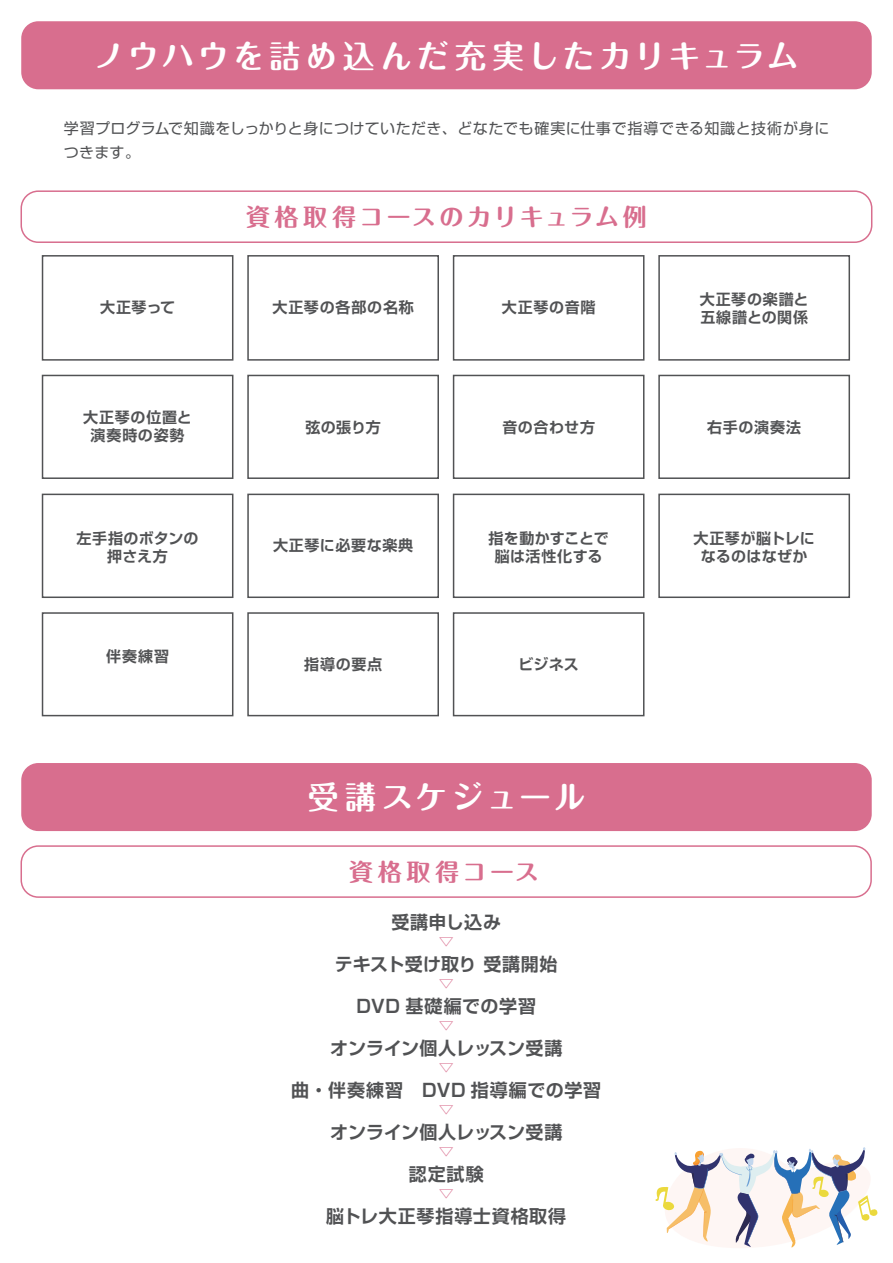
<style>
.page{position:relative;width:893px;height:1263px;background:#fff}
.page>*{position:absolute;margin:0;border:0;box-sizing:border-box;transform-origin:0 0}
.t1{font:700 31.5px "Maru Fo Pro";letter-spacing:.12em;color:#fff}
.t2{font:700 31.5px "Maru Fo Pro";letter-spacing:.095em;color:#fff}
.t3{font:700 24px "Maru Fo Pro";letter-spacing:.15em;color:#d86e8e}
.t4{font:700 24px "Maru Fo Pro";letter-spacing:.17em;color:#d86e8e}
.t5{font:700 18px "Shin Go Pro De";letter-spacing:.025em;color:#515254}
.t6{font:700 18px "Shin Go Pro De";letter-spacing:.045em;color:#515254}
.t7{font:700 18px "Shin Go Pro De";letter-spacing:-.005em;color:#515254}
.t8{font:700 15px/18px "Shin Go Pro De";letter-spacing:.04em;color:#515254;text-align:center}
.t9{font:15px/24px "Shin Go Pro";letter-spacing:.03em;color:#515254}
.t10{font:700 15px/18px "Shin Go Pro De";letter-spacing:.015em;color:#515254;text-align:center}
.t11{font:700 15px "Shin Go Pro De";color:#d86e8e}
</style>
<div class="page">
<svg style="left:655px;top:1147px;width:223px;height:101px"></svg>
<div style="left:21px;top:763px;width:851px;height:68px;background:#d86e8e;border-radius:17px"></div>
<div style="left:21px;top:21px;width:851px;height:68px;background:#d86e8e;border-radius:17px"></div>
<div style="left:21px;top:845px;width:851px;height:53px;border:2px solid #d86e8e;border-radius:17px"></div>
<div style="left:21px;top:190px;width:851px;height:53px;border:2px solid #d86e8e;border-radius:17px"></div>
<div style="left:42px;top:255px;width:191px;height:106px;border:2px solid #515254"></div>
<div style="left:42px;top:375px;width:191px;height:104px;border:2px solid #515254"></div>
<div style="left:247px;top:255px;width:192px;height:106px;border:2px solid #515254"></div>
<div style="left:247px;top:375px;width:192px;height:104px;border:2px solid #515254"></div>
<div style="left:453px;top:255px;width:191px;height:106px;border:2px solid #515254"></div>
<div style="left:453px;top:375px;width:191px;height:104px;border:2px solid #515254"></div>
<div style="left:658px;top:255px;width:192px;height:106px;border:2px solid #515254"></div>
<div style="left:658px;top:375px;width:192px;height:104px;border:2px solid #515254"></div>
<div style="left:42px;top:494px;width:191px;height:104px;border:2px solid #515254"></div>
<div style="left:42px;top:612px;width:191px;height:104px;border:2px solid #515254"></div>
<div style="left:247px;top:494px;width:192px;height:104px;border:2px solid #515254"></div>
<div style="left:247px;top:612px;width:192px;height:104px;border:2px solid #515254"></div>
<div style="left:453px;top:494px;width:191px;height:104px;border:2px solid #515254"></div>
<div style="left:453px;top:612px;width:191px;height:104px;border:2px solid #515254"></div>
<div style="left:658px;top:494px;width:192px;height:104px;border:2px solid #515254"></div>
<h1 class="t1" style="left:94px;top:31px;width:706px">ノウハウを詰め込んだ充実したカリキュラム</h1>
<p class="t9" style="left:64px;top:115px;width:767px">学習プログラムで知識をしっかりと身につけていただき、どなたでも確実に仕事で指導できる知識と技術が身につきます。</p>
<p class="t8" style="left:100px;top:296px;width:77px">大正琴って</p>
<p class="t8" style="left:83px;top:407px;width:110px">大正琴の位置と演奏時の姿勢</p>
<p class="t10" style="left:77px;top:527px;width:123px">左手指のボタンの押さえ方</p>
<p class="t8" style="left:106px;top:646px;width:64px">伴奏練習</p>
<h2 class="t3" style="left:246px;top:198px;width:402px">資格取得コースのカリキュラム例</h2>
<p class="t8" style="left:272px;top:296px;width:143px">大正琴の各部の名称</p>
<p class="t8" style="left:502px;top:296px;width:95px">大正琴の音階</p>
<p class="t8" style="left:306px;top:417px;width:77px">弦の張り方</p>
<p class="t8" style="left:502px;top:417px;width:94px">音の合わせ方</p>
<p class="t8" style="left:273px;top:535px;width:142px">大正琴に必要な楽典</p>
<p class="t8" style="left:488px;top:527px;width:122px">指を動かすことで脳は活性化する</p>
<p class="t8" style="left:304px;top:653px;width:80px">指導の要点</p>
<p class="t8" style="left:519px;top:653px;width:62px">ビジネス</p>
<h1 class="t2" style="left:307px;top:772px;width:280px">受講スケジュール</h1>
<h2 class="t4" style="left:349px;top:853px;width:191px">資格取得コース</h2>
<p class="t5" style="left:391px;top:907px;width:111px">受講申し込み</p>
<p class="t11" style="left:439px;top:929px;width:16px">▽</p>
<p class="t5" style="left:335px;top:949px;width:224px">テキスト受け取り 受講開始</p>
<p class="t11" style="left:439px;top:971px;width:16px">▽</p>
<p class="t5" style="left:356px;top:991px;width:181px">DVD 基礎編での学習</p>
<p class="t11" style="left:439px;top:1013px;width:16px">▽</p>
<p class="t7" style="left:330px;top:1033px;width:234px">オンライン個人レッスン受講</p>
<p class="t11" style="left:439px;top:1055px;width:16px">▽</p>
<p class="t6" style="left:291px;top:1075px;width:312px">曲・伴奏練習　DVD 指導編での学習</p>
<p class="t11" style="left:439px;top:1097px;width:16px">▽</p>
<p class="t7" style="left:330px;top:1117px;width:234px">オンライン個人レッスン受講</p>
<p class="t11" style="left:439px;top:1139px;width:16px">▽</p>
<p class="t5" style="left:409px;top:1159px;width:77px">認定試験</p>
<p class="t11" style="left:439px;top:1181px;width:16px">▽</p>
<p class="t6" style="left:326px;top:1201px;width:241px">脳トレ大正琴指導士資格取得</p>
<p class="t8" style="left:700px;top:289px;width:110px;text-align:left">大正琴の楽譜と五線譜との関係</p>
<p class="t8" style="left:707px;top:417px;width:95px">右手の演奏法</p>
<p class="t8" style="left:693px;top:527px;width:123px">大正琴が脳トレになるのはなぜか</p>
</div>
